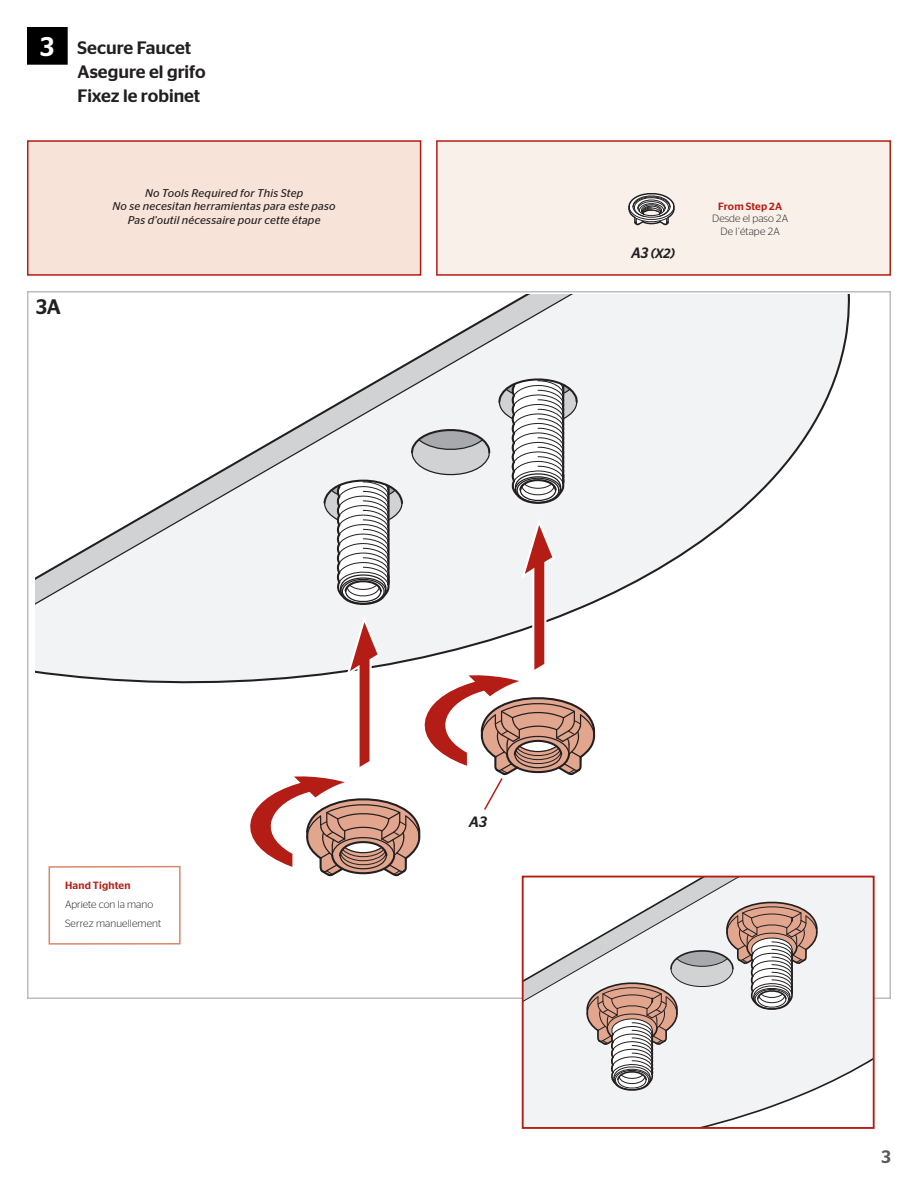
<style>
.page{position:relative;width:918px;height:1188px;background:#fff}
.page>*{position:absolute;margin:0;border:0;box-sizing:border-box;transform-origin:0 0}
.t1{font:500 27px "Stag Sans";color:#fff}
.t2{font:500 21px "Stag Sans";color:#231f20}
.t3{font:500 18px "Stag Sans";letter-spacing:-.005em;color:#231f20}
.t4{font:500 18px "Stag Sans";color:#57585a}
.t5{font:italic 500 15px "Stag Sans";color:#231f20}
.t6{font:italic 500 13.5px "Stag Sans";color:#231f20;scale:.95 1}
.t7{font:italic 11.25px "Stag Sans";letter-spacing:.015em;color:#231f20}
.Text{font:300 10.5px "Stag Sans";letter-spacing:.005em;color:#231f20}
.Text-2{font:500 10.5px "Stag Sans";letter-spacing:.015em;color:#b41d15}
.s1{font-size:15px}
</style>
<div class="page">
<div style="left:27px;top:140px;width:394px;height:136px;background:#f7e3d8;border:2px solid #b41d15"></div>
<div style="left:436px;top:140px;width:455px;height:136px;background:#faf0ea;border:2px solid #b41d15"></div>
<svg style="left:35px;top:299px;width:815px;height:385px"></svg>
<svg style="left:797px;top:294px;width:53px;height:9px"></svg>
<svg style="left:525px;top:879px;width:347px;height:247px"></svg>
<svg style="left:586px;top:894px;width:232px;height:199px"></svg>
<div style="left:522px;top:876px;width:353px;height:253px;border:2px solid #b41d15"></div>
<div style="left:27px;top:27px;width:41px;height:38px;background:#000;border:1px solid #000"></div>
<svg style="left:48px;top:865px;width:133px;height:80px"></svg>
<svg style="left:231px;top:373px;width:365px;height:506px"></svg>
<div style="left:464px;top:808px;width:28px;height:28px;background:#fff;border-radius:50%"></div>
<svg style="left:628px;top:193px;width:47px;height:33px"></svg>
<p class="t1" style="left:40px;top:31px;width:16px">3</p>
<p class="t3" style="left:78px;top:37px;width:115px">Secure Faucet</p>
<p class="t3" style="left:78px;top:61px;width:130px">Asegure el grifo</p>
<p class="t3" style="left:78px;top:85px;width:124px">Fixez le robinet</p>
<p class="t2" style="left:36px;top:294px;width:26px">3A</p>
<p class="t7" style="left:145px;top:186px;width:160px">No Tools Required for This Step</p>
<p class="t7" style="left:113px;top:200px;width:225px">No se necesitan herramientas para este paso</p>
<p class="t7" style="left:128px;top:213px;width:194px">Pas d'outil nécessaire pour cette étape</p>
<p class="t6" style="left:631px;top:245px;width:47px"><span class="s1">A3</span> (X2)</p>
<p class="Text-2" style="left:718px;top:200px;width:65px">From Step 2A</p>
<p class="Text" style="left:712px;top:213px;width:77px">Desde el paso 2A</p>
<p class="Text" style="left:721px;top:226px;width:61px">De l’étape 2A</p>
<p class="Text-2" style="left:65px;top:879px;width:67px">Hand Tighten</p>
<p class="Text" style="left:65px;top:899px;width:90px">Apriete con la mano</p>
<p class="Text" style="left:65px;top:918px;width:98px">Serrez manuellement</p>
<p class="t5" style="left:469px;top:813px;width:19px">A3</p>
<h3 class="t4" style="left:882px;top:1146px;width:11px">3</h3>
</div>
